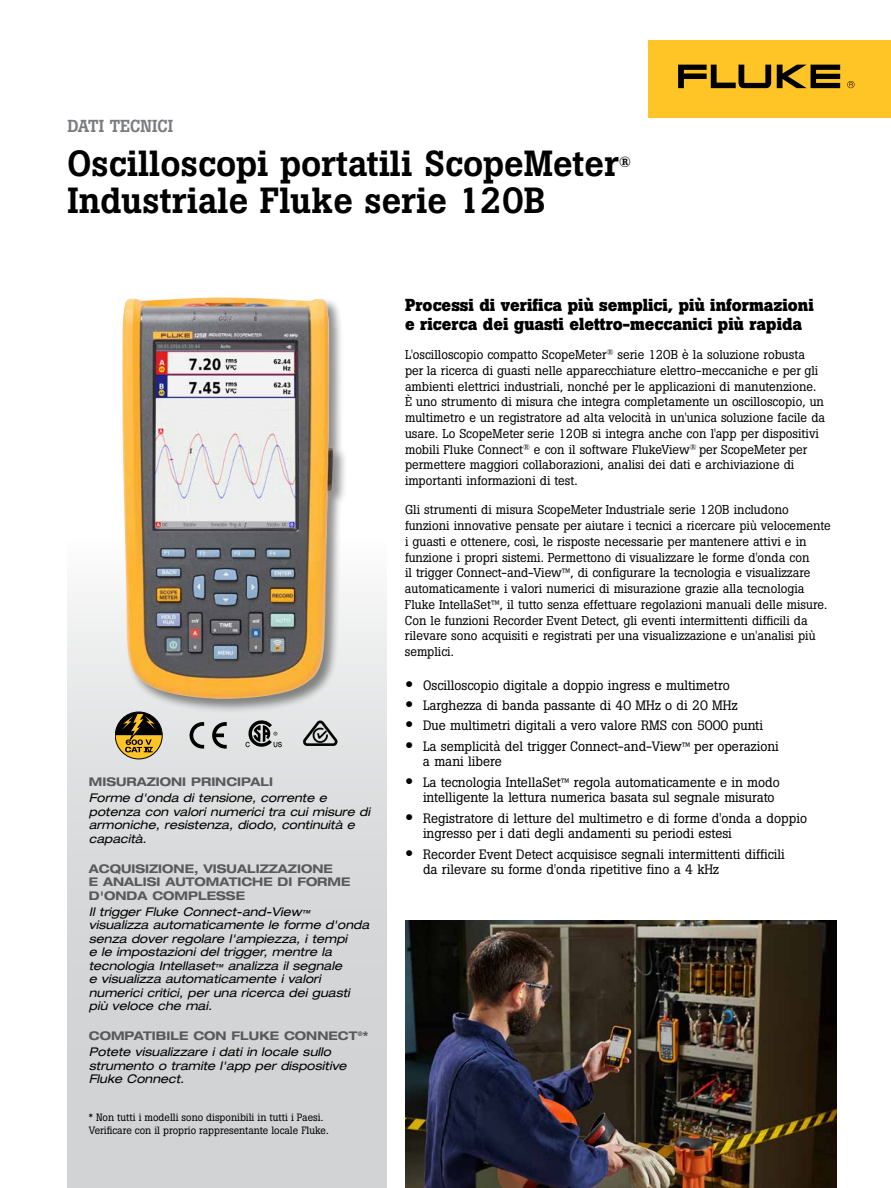
<style>
.page{position:relative;width:891px;height:1188px;background:#fff}
.page>*{position:absolute;margin:0;border:0;box-sizing:border-box;transform-origin:0 0}
.t1{font:500 36px "Boton Pro";color:#000}
.t2{font:700 17.25px/18.8px "Boton Pro";color:#000}
.t3{font:500 17.25px "Boton Pro";color:#7b7c7f}
.t4{font:500 14.7px "Boton Pro";color:#000}
.t5{font:13.5px/15.8px "Boton Pro";color:#000}
.t6{font:12.75px/15.8px "Boton Pro";color:#000}
.t7{font:italic expanded 12px/13.5px "Helvetica Neue LT Std";color:#000}
.t8{font:700 expanded 12px/13.5px "Helvetica Neue LT Std";color:#58595b}
.t9{font:10.5px/12.6px "Boton Pro";color:#000}
.s1{font-size:8.4px}
.s2{font-weight:700;font-style:normal;color:#58595b}
.s3{font-size:12px}
.s4{font-family:"Helvetica Neue LT Std";font-weight:500;font-stretch:expanded;font-size:16.5px}
</style>
<div class="page">
<div style="left:68px;top:540px;width:319px;height:648px;background:#d1d3d4"></div>
<div style="left:648px;top:40px;width:243px;height:78px;background:#ffc425"></div>
<svg style="left:777px;top:65px;width:63px;height:23px"></svg>
<svg style="left:678px;top:65px;width:93px;height:23px"></svg>
<svg style="left:847px;top:81px;width:8px;height:7px"></svg>
<div style="left:120px;top:296px;width:228px;height:417px;background:#000;opacity:.45"></div>
<img style="left:122px;top:297px;width:211px;height:402px">
<svg style="left:246px;top:720px;width:36px;height:27px"></svg>
<svg style="left:190px;top:722px;width:14px;height:27px"></svg>
<svg style="left:212px;top:722px;width:15px;height:27px"></svg>
<svg style="left:303px;top:720px;width:34px;height:26px"></svg>
<svg style="left:115px;top:712px;width:47px;height:47px"></svg>
<img style="left:405px;top:920px;width:432px;height:268px">
<h2 class="t3" style="left:68px;top:115px;width:107px">DATI TECNICI</h2>
<h1 class="t1" style="left:68px;top:140px;width:553px">Oscilloscopi portatili ScopeMeter</h1>
<p class="t4" style="left:619px;top:152px;width:13px">®</p>
<h1 class="t1" style="left:68px;top:177px;width:480px">Industriale Fluke serie 120B</h1>
<p class="t8" style="left:89px;top:775px;width:186px">MISURAZIONI PRINCIPALI</p>
<p class="t7" style="left:89px;top:791px;width:283px">Forme d'onda di tensione, corrente e potenza con valori numerici tra cui misure di armoniche, resistenza, diodo, continuità e capacità.</p>
<p class="t8" style="left:89px;top:861px;width:263px">ACQUISIZIONE, VISUALIZZAZIONE<br>E ANALISI AUTOMATICHE DI FORME<br>D'ONDA COMPLESSE</p>
<p class="t7" style="left:89px;top:905px;width:282px">Il trigger Fluke Connect-and-View<span class="s1">™ </span>visualizza automaticamente le forme d'onda senza dover regolare l'ampiezza, i tempi<br>e le impostazioni del trigger, mentre la tecnologia Intellaset<span class="s1">™</span> analizza il segnale<br>e visualizza automaticamente i valori numerici critici, per una ricerca dei guasti più veloce che mai.</p>
<p class="t7" style="left:89px;top:1028px;width:281px;line-height:16.2px"><span class="s2">COMPATIBILE CON FLUKE CONNECT</span><sup>®</sup><span class="s2">*<br></span>Potete visualizzare i dati in locale sullo</p>
<p class="t7" style="left:89px;top:1059px;width:259px">strumento o tramite l'app per dispositive<br>Fluke Connect.</p>
<p class="t9" style="left:89px;top:1111px;width:241px">* Non tutti i modelli sono disponibili in tutti i Paesi.<br>Verificare con il proprio rappresentante locale Fluke.</p>
<h2 class="t2" style="left:405px;top:296px;width:410px">Processi di verifica più semplici, più informazioni e ricerca dei guasti elettro-meccanici più rapida</h2>
<p class="t6" style="left:405px;top:347px;width:422px">L'oscilloscopio compatto ScopeMeter<sup>®</sup> serie 120B è la soluzione robusta per la ricerca di guasti nelle apparecchiature elettro-meccaniche e per gli ambienti elettrici industriali, nonché per le applicazioni di manutenzione.<br>È uno strumento di misura che integra completamente un oscilloscopio, un multimetro e un registratore ad alta velocità in un'unica soluzione facile da usare. Lo ScopeMeter serie 120B si integra anche con l'app per dispositivi mobili Fluke Connect<sup>®</sup> e con il software FlukeView<sup>®</sup> per ScopeMeter per permettere maggiori collaborazioni, analisi dei dati e archiviazione di importanti informazioni di test.</p>
<p class="t6" style="left:405px;top:502px;width:427px">Gli strumenti di misura ScopeMeter Industriale serie 120B includono funzioni innovative pensate per aiutare i tecnici a ricercare più velocemente i guasti e ottenere, così, le risposte necessarie per mantenere attivi e in funzione i propri sistemi. Permettono di visualizzare le forme d'onda con<br>il trigger Connect-and-View<span class="s3">™</span>, di configurare la tecnologia e visualizzare automaticamente i valori numerici di misurazione grazie alla tecnologia Fluke IntellaSet<span class="s3">™</span>, il tutto senza effettuare regolazioni manuali delle misure.<br>Con le funzioni Recorder Event Detect, gli eventi intermittenti difficili da rilevare sono acquisiti e registrati per una visualizzazione e un'analisi più semplici.</p>
<p class="t5" style="left:405px;top:677px;width:326px"><span class="s4">•</span> Oscilloscopio digitale a doppio ingress e multimetro</p>
<p class="t5" style="left:405px;top:698px;width:334px"><span class="s4">•</span> Larghezza di banda passante di 40 MHz o di 20 MHz</p>
<p class="t5" style="left:405px;top:718px;width:360px"><span class="s4">•</span> Due multimetri digitali a vero valore RMS con 5000 punti</p>
<p class="t5" style="left:423px;top:738px;width:357px;text-indent:-18px"><span class="s4">•</span> La semplicità del trigger Connect-and-View<span class="s3">™</span> per operazioni a mani libere</p>
<p class="t5" style="left:423px;top:774px;width:358px;text-indent:-18px"><span class="s4">•</span> La tecnologia IntellaSet<span class="s3">™</span> regola automaticamente e in modo intelligente la lettura numerica basata sul segnale misurato</p>
<p class="t5" style="left:423px;top:810px;width:386px;text-indent:-18px"><span class="s4">•</span> Registratore di letture del multimetro e di forme d'onda a doppio ingresso per i dati degli andamenti su periodi estesi</p>
<p class="t5" style="left:423px;top:846px;width:363px;text-indent:-18px"><span class="s4">•</span> Recorder Event Detect acquisisce segnali intermittenti difficili da rilevare su forme d'onda ripetitive fino a 4 kHz</p>
</div>
